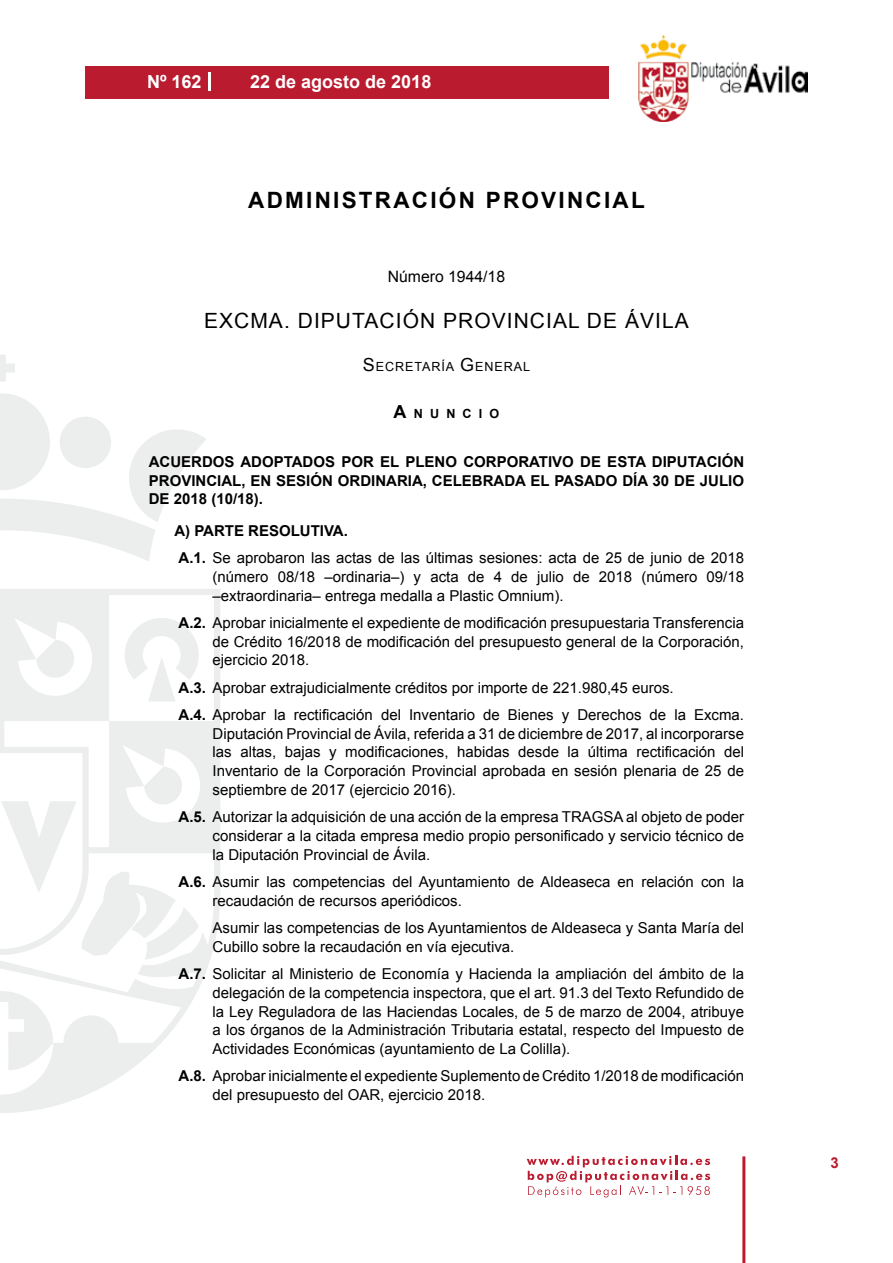
<style>
.page{position:relative;width:893px;height:1263px;background:#fff}
.page>*{position:absolute;margin:0;border:0;box-sizing:border-box;transform-origin:0 0}
.t1{font:700 22.5px "Arial";letter-spacing:.1em;color:#000}
.t2{font:21px "Arial";letter-spacing:.05em;color:#000}
.t3{font:700 18px "Arial";color:#fff}
.t4{font:15.75px "Arial";color:#000}
.t5{font:15px/18.8px "Arial";color:#000}
.t6{font:700 15px/18.8px "Arial";color:#000;text-align:justify}
.t7{font:700 15px "Arial";color:#ba1b2f}
.t8{font:12.6px "Arial";letter-spacing:.07em;color:#000}
.t9{font:700 12.6px "Arial";letter-spacing:.57em;color:#000}
.s1{font-size:18px}
.s2{font-weight:700}
</style>
<div class="page">
<svg style="left:527px;top:1156px;width:183px;height:41px"></svg>
<div style="left:85px;top:66px;width:523px;height:33px;background:#ba1b2f"></div>
<img style="left:638px;top:36px;width:170px;height:86px">
<hr style="left:742px;top:1156px;width:3px;height:107px;background:#ba1b2f">
<svg style="left:208px;top:72px;width:2px;height:18px"></svg>
<svg style="left:0;top:355px;width:15px;height:27px"></svg>
<svg style="left:0;top:393px;width:206px;height:168px"></svg>
<svg style="left:0;top:589px;width:220px;height:524px"></svg>
<svg style="left:36px;top:640px;width:40px;height:40px"></svg>
<svg style="left:125px;top:618px;width:74px;height:83px"></svg>
<svg style="left:0;top:991px;width:53px;height:79px"></svg>
<svg style="left:1px;top:767px;width:198px;height:192px"></svg>
<p class="t3" style="left:147px;top:69px;width:56px">Nº 162</p>
<p class="t3" style="left:250px;top:69px;width:183px">22 de agosto de 2018</p>
<h1 class="t1" style="left:248px;top:185px;width:398px">ADMINISTRACIÓN PROVINCIAL</h1>
<p class="t4" style="left:388px;top:266px;width:119px">Número 1944/18</p>
<h2 class="t2" style="left:204px;top:307px;width:486px">EXCMA. DIPUTACIÓN PROVINCIAL DE ÁVILA</h2>
<p class="t8" style="left:363px;top:359px;width:169px"><span class="s1">S</span>ECRETARÍA <span class="s1">G</span>ENERAL</p>
<p class="t9" style="left:394px;top:405px;width:107px"><span class="s1">A</span>NUNCIO</p>
<p class="t6" style="left:149px;top:453px;width:597px">ACUERDOS ADOPTADOS POR EL PLENO CORPORATIVO DE ESTA DIPUTACIÓN PROVINCIAL, EN SESIÓN ORDINARIA, CELEBRADA EL PASADO DÍA 30 DE JULIO DE 2018 (10/18).</p>
<p class="t5" style="left:174px;top:517px;width:571px;line-height:27.3px"><span class="s2">A) PARTE RESOLUTIVA.<br>A.1.</span> Se aprobaron las actas de las últimas sesiones: acta de 25 de junio de 2018</p>
<p class="t5" style="left:213px;top:567px;width:533px">(número 08/18 –ordinaria–) y acta de 4 de julio de 2018 (número 09/18 –extraordinaria– entrega medalla a Plastic Omnium).</p>
<p class="t5" style="left:213px;top:613px;width:533px;text-align:justify;text-indent:-34px"><span class="s2">A.2.</span> Aprobar inicialmente el expediente de modificación presupuestaria Transferencia de Crédito 16/2018 de modificación del presupuesto general de la Corporación, ejercicio 2018.</p>
<p class="t5" style="left:179px;top:674px;width:567px;line-height:27.3px"><span class="s2">A.3.</span> Aprobar extrajudicialmente créditos por importe de 221.980,45 euros.<br><span class="s2">A.4.</span> Aprobar la rectificación del Inventario de Bienes y Derechos de la Excma.</p>
<p class="t5" style="left:213px;top:724px;width:533px;text-align:justify">Diputación Provincial de Ávila, referida a 31 de diciembre de 2017, al incorporarse las altas, bajas y modificaciones, habidas desde la última rectificación del Inventario de la Corporación Provincial aprobada en sesión plenaria de 25 de septiembre de 2017 (ejercicio 2016).</p>
<p class="t5" style="left:213px;top:808px;width:533px;text-align:justify;text-indent:-34px"><span class="s2">A.5.</span> Autorizar la adquisición de una acción de la empresa TRAGSA al objeto de poder considerar a la citada empresa medio propio personificado y servicio técnico de la Diputación Provincial de Ávila.</p>
<p class="t5" style="left:213px;top:872px;width:533px;text-indent:-34px"><span class="s2">A.6.</span> Asumir las competencias del Ayuntamiento de Aldeaseca en relación con la recaudación de recursos aperiódicos.</p>
<p class="t5" style="left:213px;top:918px;width:533px">Asumir las competencias de los Ayuntamientos de Aldeaseca y Santa María del<br>Cubillo sobre la recaudación en vía ejecutiva.</p>
<p class="t5" style="left:213px;top:964px;width:533px;text-align:justify;text-indent:-34px"><span class="s2">A.7.</span> Solicitar al Ministerio de Economía y Hacienda la ampliación del ámbito de la delegación de la competencia inspectora, que el art. 91.3 del Texto Refundido de la Ley Reguladora de las Haciendas Locales, de 5 de marzo de 2004, atribuye a los órganos de la Administración Tributaria estatal, respecto del Impuesto de Actividades Económicas (ayuntamiento de La Colilla).</p>
<p class="t5" style="left:213px;top:1067px;width:533px;text-indent:-34px"><span class="s2">A.8.</span> Aprobar inicialmente el expediente Suplemento de Crédito 1/2018 de modificación del presupuesto del OAR, ejercicio 2018.</p>
<p class="t7" style="left:831px;top:1153px;width:10px">3</p>
</div>
